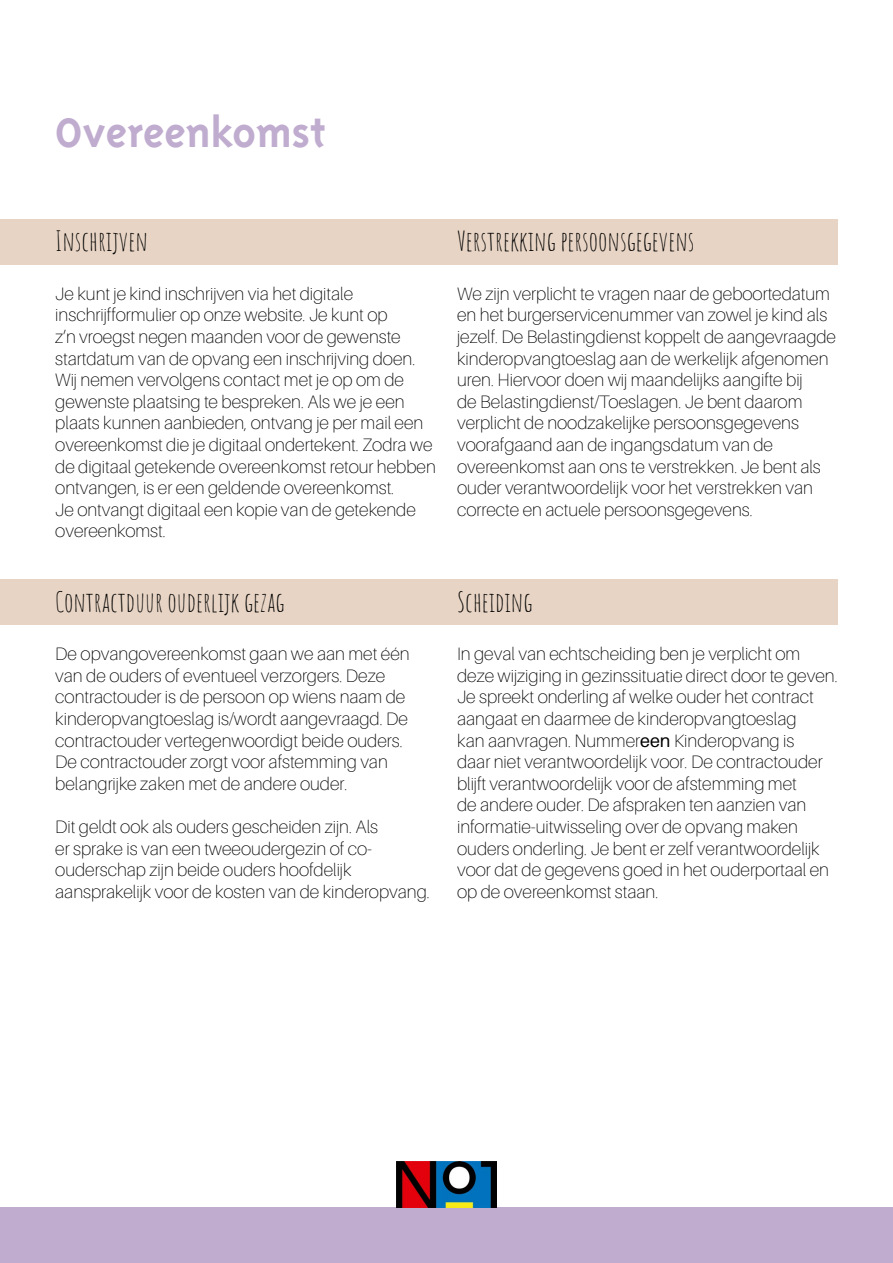
<style>
.page{position:relative;width:893px;height:1263px;background:#fff}
.page>*{position:absolute;margin:0;border:0;box-sizing:border-box;transform-origin:0 0}
.t1{font:47.25px "Triplex Bold Lining";color:#c0accf}
.t2{font:27px "Amatic SC";color:#000}
.t3{font:100 18px/21.6px "Aileron";color:#000}
.s1{font-weight:400}
</style>
<div class="page">
<div style="left:0;top:1208px;width:893px;height:55px;background:#c0accf"></div>
<img style="left:396px;top:1161px;width:101px;height:46px">
<div style="left:0;top:219px;width:436px;height:46px;background:#e7d4c4"></div>
<div style="left:389px;top:219px;width:449px;height:46px;background:#e7d4c4"></div>
<div style="left:0;top:579px;width:436px;height:46px;background:#e7d4c4"></div>
<div style="left:389px;top:579px;width:449px;height:46px;background:#e7d4c4"></div>
<h1 class="t1" style="left:55px;top:105px;width:272px">Overeenkomst</h1>
<h2 class="t2" style="left:55px;top:222px;width:94px">Inschrijven</h2>
<h2 class="t2" style="left:457px;top:222px;width:239px">Verstrekking persoonsgegevens</h2>
<p class="t3" style="left:55px;top:283px;width:382px">Je kunt je kind inschrijven via het digitale inschrijfformulier op onze website. Je kunt op<br>z’n vroegst negen maanden voor de gewenste startdatum van de opvang een inschrijving doen.<br>Wij nemen vervolgens contact met je op om de gewenste plaatsing te bespreken. Als we je een plaats kunnen aanbieden, ontvang je per mail een overeenkomst die je digitaal ondertekent. Zodra we de digitaal getekende overeenkomst retour hebben ontvangen, is er een geldende overeenkomst.<br>Je ontvangt digitaal een kopie van de getekende overeenkomst.</p>
<p class="t3" style="left:457px;top:283px;width:380px">We zijn verplicht te vragen naar de geboortedatum en het burgerservicenummer van zowel je kind als jezelf. De Belastingdienst koppelt de aangevraagde kinderopvangtoeslag aan de werkelijk afgenomen uren. Hiervoor doen wij maandelijks aangifte bij<br>de Belastingdienst/Toeslagen. Je bent daarom verplicht de noodzakelijke persoonsgegevens voorafgaand aan de ingangsdatum van de overeenkomst aan ons te verstrekken. Je bent als ouder verantwoordelijk voor het verstrekken van correcte en actuele persoonsgegevens.</p>
<h2 class="t2" style="left:55px;top:582px;width:231px">Contractduur ouderlijk gezag</h2>
<h2 class="t2" style="left:457px;top:582px;width:77px">Scheiding</h2>
<p class="t3" style="left:55px;top:643px;width:356px">De opvangovereenkomst gaan we aan met één van de ouders of eventueel verzorgers. Deze contractouder is de persoon op wiens naam de kinderopvangtoeslag is/wordt aangevraagd. De contractouder vertegenwoordigt beide ouders.<br>De contractouder zorgt voor afstemming van belangrijke zaken met de andere ouder.</p>
<p class="t3" style="left:55px;top:816px;width:376px">Dit geldt ook als ouders gescheiden zijn. Als<br>er sprake is van een tweeoudergezin of co&shy;ouderschap zijn beide ouders hoofdelijk aansprakelijk voor de kosten van de kinderopvang.</p>
<p class="t3" style="left:457px;top:643px;width:382px">In geval van echtscheiding ben je verplicht om deze wijziging in gezinssituatie direct door te geven.<br>Je spreekt onderling af welke ouder het contract aangaat en daarmee de kinderopvangtoeslag<br>kan aanvragen. Nummer<span class="s1">een</span> Kinderopvang is<br>daar niet verantwoordelijk voor. De contractouder blijft verantwoordelijk voor de afstemming met<br>de andere ouder. De afspraken ten aanzien van informatie-uitwisseling over de opvang maken ouders onderling. Je bent er zelf verantwoordelijk voor dat de gegevens goed in het ouderportaal en op de overeenkomst staan.</p>
</div>
